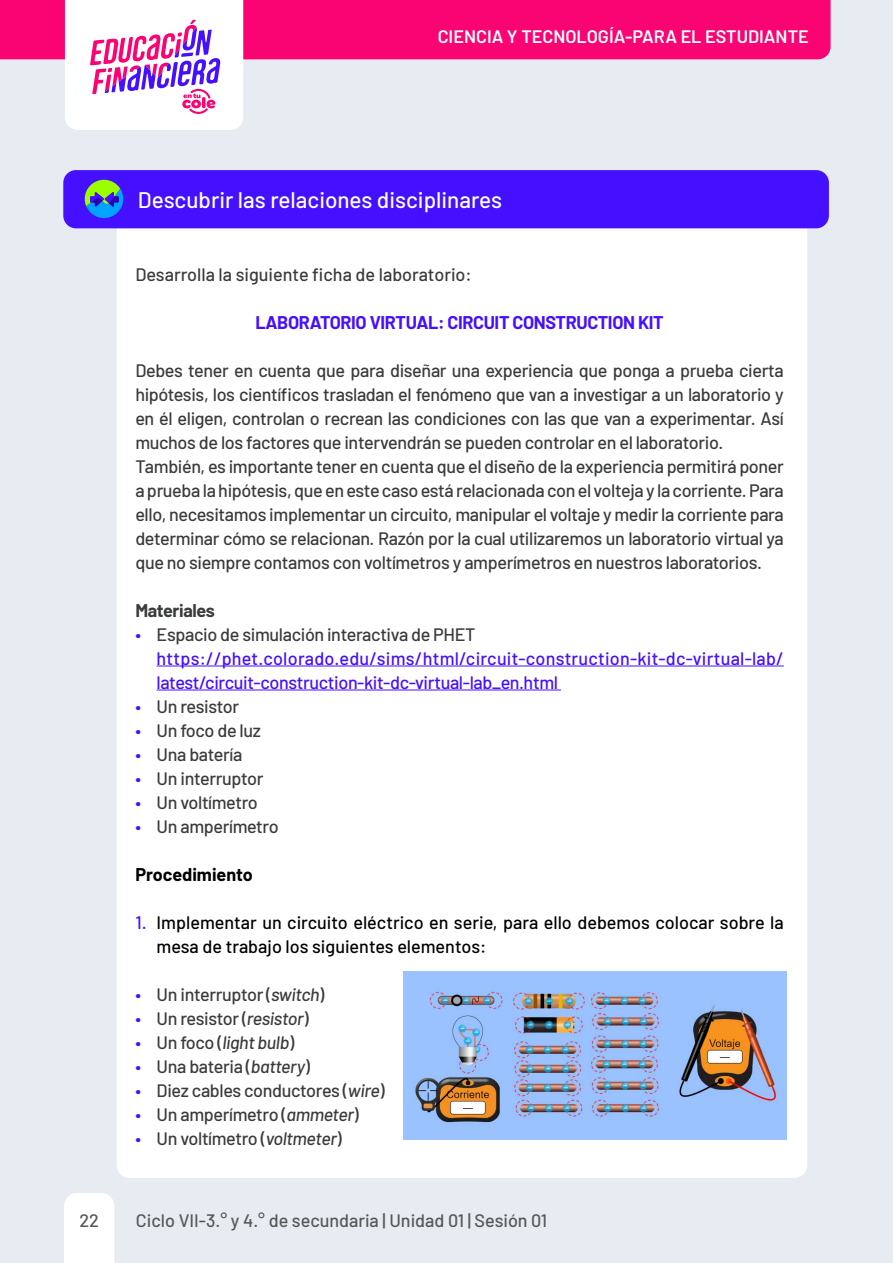
<style>
.page{position:relative;width:893px;height:1263px;background:#e6ecf2}
.page>*{position:absolute;margin:0;border:0;box-sizing:border-box;transform-origin:0 0}
.t1{font:500 22.5px "Barlow";color:#fff}
.t2{font:500 18px/24px "Barlow";letter-spacing:-.02em;color:#3a3b3b}
.t3{font:500 18px/24px "Barlow";letter-spacing:-.02em;color:#450fff}
.t4{font:500 18px/24px "Barlow";color:#000}
.t5{font:500 18px "Barlow";color:#575756}
.t6{font:700 18px "Barlow";letter-spacing:-.02em;color:#450fff}
.t7{font:500 18px "Barlow";color:#3a3b3b}
.t8{font:600 18px "Barlow";color:#fff}
.t9{font:italic 500 18px "Barlow";letter-spacing:-.02em;color:#3a3b3b}
.t10{font:700 18px "Barlow";color:#000}
.t11{font:700 18px "Barlow";letter-spacing:-.02em;color:#3a3b3b}
.s1{color:#3a3b3b}
.s2{color:#450fff}
.s3{font-style:italic}
.s4{font-style:normal;color:#450fff}
.s5{font-style:normal}
</style>
<div class="page">
<div style="left:0;top:0;width:831px;height:59px;background:#fa0373"></div>
<svg style="left:65px;top:0;width:178px;height:130px"></svg>
<div style="left:64px;top:1193px;width:50px;height:70px;background:#fff"></div>
<div style="left:117px;top:218px;width:690px;height:960px;background:#fff;border-radius:13px"></div>
<div style="left:63px;top:170px;width:766px;height:58px;background:#450fff;border-radius:13px"></div>
<svg style="left:85px;top:180px;width:38px;height:38px"></svg>
<hr style="left:157px;top:665px;width:627px;height:1px;background:#450fff">
<hr style="left:157px;top:689px;width:404px;height:1px;background:#450fff">
<img style="left:404px;top:972px;width:383px;height:168px">
<p class="t8" style="left:438px;top:23px;width:373px">CIENCIA Y TECNOLOGÍA-PARA EL ESTUDIANTE</p>
<p class="t5" style="left:79px;top:1207px;width:21px">22</p>
<p class="t1" style="left:138px;top:183px;width:366px">Descubrir las relaciones disciplinares</p>
<p class="t7" style="left:135px;top:261px;width:338px">Desarrolla la siguiente ficha de laboratorio:</p>
<p class="t6" style="left:255px;top:309px;width:410px">LABORATORIO VIRTUAL: CIRCUIT CONSTRUCTION KIT</p>
<p class="t2" style="left:135px;top:357px;width:650px">Debes tener en cuenta que para diseñar una experiencia que ponga a prueba cierta hipótesis, los científicos trasladan el fenómeno que van a investigar a un laboratorio y en él eligen, controlan o recrean las condiciones con las que van a experimentar. Así muchos de los factores que intervendrán se pueden controlar en el laboratorio.<br>También, es importante tener en cuenta que el diseño de la experiencia permitirá poner a prueba la hipótesis, que en este caso está relacionada con el volteja y la corriente. Para ello, necesitamos implementar un circuito, manipular el voltaje y medir la corriente para determinar cómo se relacionan. Razón por la cual utilizaremos un laboratorio virtual ya que no siempre contamos con voltímetros y amperímetros en nuestros laboratorios.</p>
<p class="t11" style="left:135px;top:597px;width:81px">Materiales</p>
<p class="t3" style="left:157px;top:621px;width:629px;text-indent:-21px">• <span class="s1">Espacio de simulación interactiva de PHET </span>https://phet.colorado.edu/sims/html/circuit-construction-kit-dc-virtual-lab/ latest/circuit-construction-kit-dc-virtual-lab_en.html</p>
<p class="t2" style="left:135px;top:693px;width:105px"><span class="s2">•</span> Un resistor</p>
<p class="t2" style="left:135px;top:717px;width:127px"><span class="s2">•</span> Un foco de luz</p>
<p class="t2" style="left:135px;top:741px;width:109px"><span class="s2">•</span> Una batería</p>
<p class="t2" style="left:135px;top:765px;width:130px"><span class="s2">•</span> Un interruptor</p>
<p class="t2" style="left:135px;top:789px;width:124px"><span class="s2">•</span> Un voltímetro</p>
<p class="t2" style="left:135px;top:813px;width:145px"><span class="s2">•</span> Un amperímetro</p>
<p class="t10" style="left:135px;top:861px;width:119px">Procedimiento</p>
<p class="t4" style="left:157px;top:909px;width:629px;text-indent:-21px"><span class="s2">1.</span> Implementar un circuito eléctrico en serie, para ello debemos colocar sobre la mesa de trabajo los siguientes elementos:</p>
<p class="t2" style="left:135px;top:981px;width:191px"><span class="s2">•</span> Un interruptor (<span class="s3">switch</span>)</p>
<p class="t2" style="left:135px;top:1005px;width:175px"><span class="s2">•</span> Un resistor (<span class="s3">resistor</span>)</p>
<p class="t9" style="left:135px;top:1029px;width:160px"><span class="s4">•</span> <span class="s5">Un foco (</span>light bulb<span class="s5">)</span></p>
<p class="t2" style="left:135px;top:1053px;width:176px"><span class="s2">•</span> Una bateria (<span class="s3">battery</span>)</p>
<p class="t2" style="left:135px;top:1077px;width:251px"><span class="s2">•</span> Diez cables conductores (<span class="s3">wire</span>)</p>
<p class="t2" style="left:135px;top:1101px;width:225px"><span class="s2">•</span> Un amperímetro (<span class="s3">ammeter</span>)</p>
<p class="t2" style="left:135px;top:1125px;width:208px"><span class="s2">•</span> Un voltímetro (<span class="s3">voltmeter</span>)</p>
<p class="t5" style="left:136px;top:1207px;width:413px">Ciclo VII-3.° y 4.° de secundaria | Unidad 01 | Sesión 01</p>
</div>
